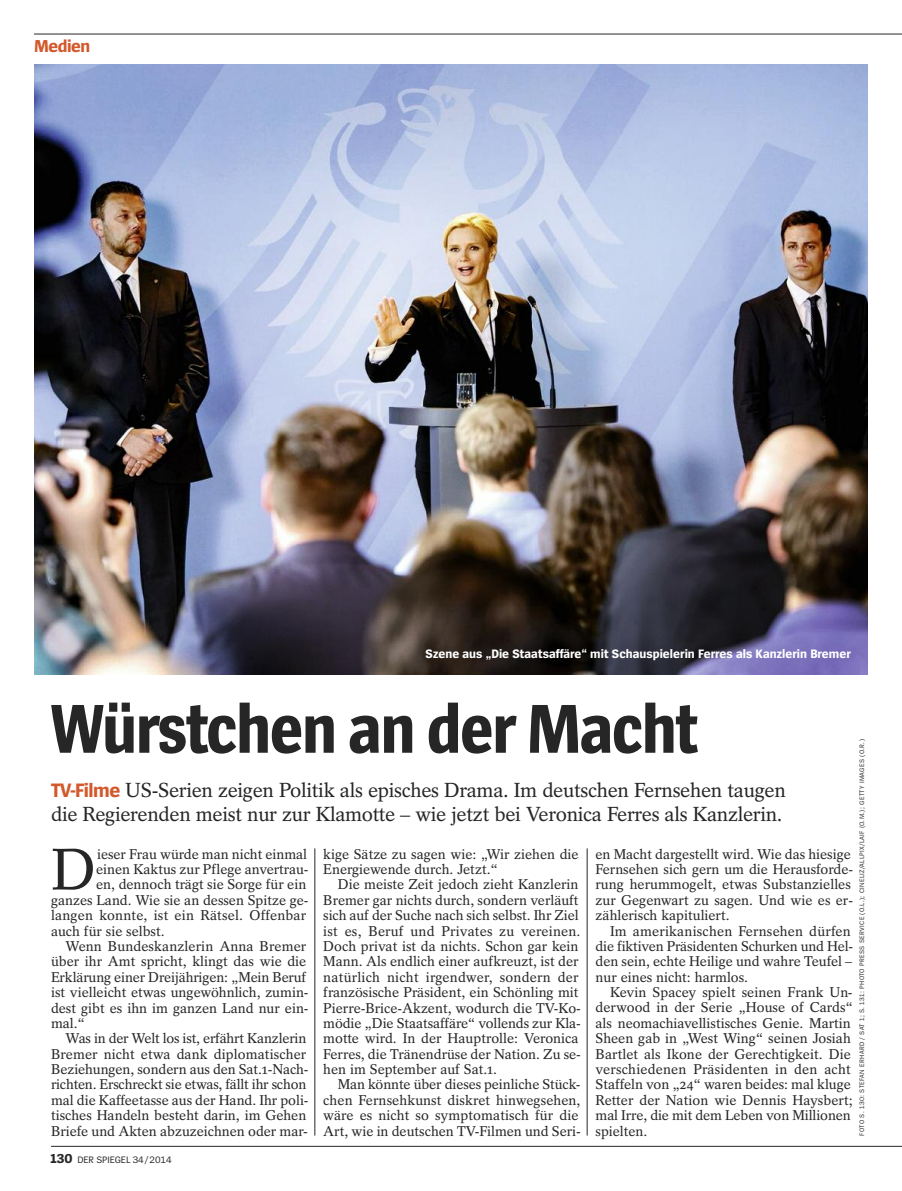
<style>
.page{position:relative;width:902px;height:1191px;background:#fff}
.page>*{position:absolute;margin:0;border:0;box-sizing:border-box;transform-origin:0 0}
.t1{font:700 72px "Spiegel Sans Cd";letter-spacing:-.025em;color:#272627}
.t2{font:58.2px "Spiegel Serif";color:#272627}
.t3{font:20.25px/23.2px "Spiegel Serif";letter-spacing:-.015em;color:#272627}
.t4{font:700 18px "Spiegel Sans";letter-spacing:-.025em;color:#d3592c}
.t5{font:14.1px/15.3px "Spiegel Serif";color:#272627}
.t6{font:700 12.75px "Spiegel Sans";color:#fff}
.t7{font:9.75px "Spiegel Sans";letter-spacing:-.005em;color:#272627}
.t8{font:6.75px "Spiegel Sans";letter-spacing:.05em;color:#272627}
.s1{font-family:"Spiegel Sans";font-weight:700;color:#d3592c}
.s2{font-weight:700;font-size:13.5px}
</style>
<div class="page">
<hr style="left:51px;top:1146px;width:799px;height:1px;background:#272627">
<hr style="left:850px;top:1146px;width:51px;height:1px;background:#272627">
<hr style="left:314px;top:848px;width:1px;height:287px;background:#272627">
<hr style="left:587px;top:848px;width:1px;height:287px;background:#272627">
<img style="left:34px;top:64px;width:833px;height:610px">
<hr style="left:34px;top:34px;width:867px;height:1px;background:#272627">
<p class="t4" style="left:34px;top:39px;width:58px">Medien</p>
<p class="t6" style="left:425px;top:649px;width:427px">Szene aus „Die Staatsaffäre“ mit Schauspielerin Ferres als Kanzlerin Bremer</p>
<h1 class="t1" style="left:51px;top:702px;width:648px">Würstchen an der Macht</h1>
<h3 class="t3" style="left:51px;top:781px;width:736px"><span class="s1">TV-Filme</span> US-Serien zeigen Politik als episches Drama. Im deutschen Fernsehen taugen die Regierenden meist nur zur Klamotte – wie jetzt bei Veronica Ferres als Kanzlerin.</h3>
<p class="t8" style="left:859px;top:1135px;width:398px;rotate:-90deg">FOTO S. 130: STEFAN ERHARD / SAT 1; S. 131: PHOTO PRESS SERVICE (O.L.); CINELIZ/ALLPIX/LAIF (O.M.); GETTY IMAGES (O.R.)</p>
<p class="t5" style="left:595px;top:847px;width:259px">en Macht dargestellt wird. Wie das hiesige Fernsehen sich gern um die Herausforde&shy;rung herummogelt, etwas Substanzielles zur Gegenwart zu sagen. Und wie es er&shy;zählerisch kapituliert.</p>
<p class="t5" style="left:595px;top:924px;width:259px;text-indent:14px">Im amerikanischen Fernsehen dürfen die fiktiven Präsidenten Schurken und Hel&shy;den sein, echte Heilige und wahre Teufel – nur eines nicht: harmlos.</p>
<p class="t5" style="left:595px;top:986px;width:259px;text-indent:14px">Kevin Spacey spielt seinen Frank Un&shy;derwood in der Serie „House of Cards“ als neomachiavellistisches Genie. Martin Sheen gab in „West Wing“ seinen Josiah Bartlet als Ikone der Gerechtigkeit. Die verschiedenen Präsidenten in den acht Staffeln von „24“ waren beides: mal kluge Retter der Nation wie Dennis Haysbert; mal Irre, die mit dem Leben von Millionen spielten.</p>
<p class="t5" style="left:323px;top:847px;width:257px">kige Sätze zu sagen wie: „Wir ziehen die<br>Energiewende durch. Jetzt.“</p>
<p class="t5" style="left:323px;top:878px;width:259px;text-indent:14px">Die meiste Zeit jedoch zieht Kanzlerin Bremer gar nichts durch, sondern verläuft sich auf der Suche nach sich selbst. Ihr Ziel ist es, Beruf und Privates zu vereinen.<br>Doch privat ist da nichts. Schon gar kein Mann. Als endlich einer aufkreuzt, ist der natürlich nicht irgendwer, sondern der französische Präsident, ein Schönling mit Pierre-Brice-Akzent, wodurch die TV-Ko&shy;mödie „Die Staatsaffäre“ vollends zur Kla&shy;motte wird. In der Hauptrolle: Veronica Ferres, die Tränendrüse der Nation. Zu se&shy;hen im September auf Sat.1.</p>
<p class="t5" style="left:323px;top:1078px;width:259px;text-indent:14px">Man könnte über dieses peinliche Stück&shy;chen Fernsehkunst diskret hinwegsehen, wäre es nicht so symptomatisch für die Art, wie in deutschen TV-Filmen und Seri-</p>
<h2 class="t2" style="left:51px;top:849px;width:47px">D</h2>
<p class="t5" style="left:97px;top:847px;width:211px">ieser Frau würde man nicht einmal</p>
<p class="t5" style="left:96px;top:863px;width:214px">einen Kaktus zur Pflege anvertrau-</p>
<p class="t5" style="left:96px;top:878px;width:211px">en, dennoch trägt sie Sorge für ein</p>
<p class="t5" style="left:51px;top:894px;width:259px">ganzes Land. Wie sie an dessen Spitze ge-</p>
<p class="t5" style="left:51px;top:909px;width:257px">langen konnte, ist ein Rätsel. Offenbar</p>
<p class="t5" style="left:51px;top:924px;width:115px">auch für sie selbst.</p>
<p class="t5" style="left:65px;top:940px;width:242px">Wenn Bundeskanzlerin Anna Bremer</p>
<p class="t5" style="left:51px;top:955px;width:257px">über ihr Amt spricht, klingt das wie die</p>
<p class="t5" style="left:51px;top:970px;width:257px">Erklärung einer Dreijährigen: „Mein Beruf</p>
<p class="t5" style="left:51px;top:986px;width:259px">ist vielleicht etwas ungewöhnlich, zumin-</p>
<p class="t5" style="left:51px;top:1001px;width:259px">dest gibt es ihn im ganzen Land nur ein-</p>
<p class="t5" style="left:51px;top:1017px;width:36px">mal.“</p>
<p class="t5" style="left:65px;top:1032px;width:242px">Was in der Welt los ist, erfährt Kanzlerin</p>
<p class="t5" style="left:51px;top:1047px;width:257px">Bremer nicht etwa dank diplomatischer</p>
<p class="t5" style="left:51px;top:1063px;width:259px">Beziehungen, sondern aus den Sat.1-Nach-</p>
<p class="t5" style="left:51px;top:1078px;width:257px">richten. Erschreckt sie etwas, fällt ihr schon</p>
<p class="t5" style="left:51px;top:1093px;width:259px">mal die Kaffeetasse aus der Hand. Ihr poli-</p>
<p class="t5" style="left:51px;top:1109px;width:257px">tisches Handeln besteht darin, im Gehen</p>
<p class="t5" style="left:51px;top:1124px;width:258px">Briefe und Akten abzuzeichnen oder mar-</p>
<p class="t7" style="left:51px;top:1156px;width:122px"><span class="s2">130</span> DER SPIEGEL 34/2014</p>
</div>
